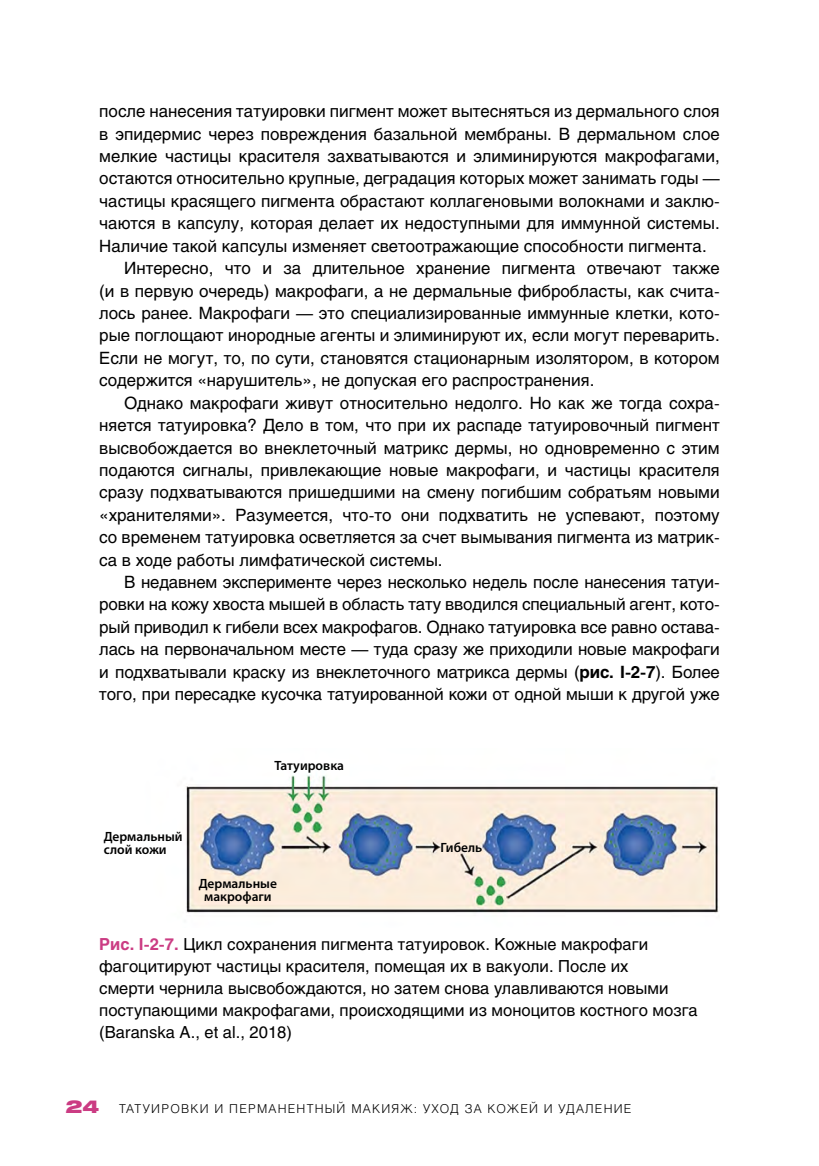
<style>
.page{position:relative;width:819px;height:1166px;background:#fff}
.page>*{position:absolute;margin:0;border:0;box-sizing:border-box;transform-origin:0 0}
.t1{font:16.8px "Helios C";color:#000}
.t2{font:16.45px/22.1px "Helios C";color:#000}
.t3{font:600 13.47px/13.5px "Myriad Pro";color:#000}
.t4{font:12.25px "Helios Light C";letter-spacing:.1em;color:#000}
.s1{font-weight:700}
.s2{font-weight:700;color:#cb3c83}
.s3{font-family:"Helios Ext Black C";font-size:17.5px;color:#cb3c83}
</style>
<div class="page">
<img style="left:186px;top:775px;width:533px;height:138px">
<p class="t1" style="left:99px;top:101px;width:622px">после нанесения татуировки пигмент может вытесняться из дермального слоя</p>
<p class="t1" style="left:99px;top:124px;width:622px">в эпидермис через повреждения базальной мембраны. В дермальном слое</p>
<p class="t1" style="left:99px;top:146px;width:622px">мелкие частицы красителя захватываются и элиминируются макрофагами,</p>
<p class="t1" style="left:99px;top:168px;width:622px">остаются относительно крупные, деградация которых может занимать годы —</p>
<p class="t1" style="left:99px;top:191px;width:622px">частицы красящего пигмента обрастают коллагеновыми волокнами и заклю-</p>
<p class="t1" style="left:99px;top:213px;width:622px">чаются в капсулу, которая делает их недоступными для иммунной системы.</p>
<p class="t1" style="left:99px;top:236px;width:609px">Наличие такой капсулы изменяет светоотражающие способности пигмента.</p>
<p class="t1" style="left:124px;top:258px;width:597px">Интересно, что и за длительное хранение пигмента отвечают также</p>
<p class="t1" style="left:99px;top:281px;width:622px">(и в первую очередь) макрофаги, а не дермальные фибробласты, как счита-</p>
<p class="t1" style="left:99px;top:303px;width:622px">лось ранее. Макрофаги — это специализированные иммунные клетки, кото-</p>
<p class="t1" style="left:99px;top:325px;width:622px">рые поглощают инородные агенты и элиминируют их, если могут переварить.</p>
<p class="t1" style="left:99px;top:348px;width:622px">Если не могут, то, по сути, становятся стационарным изолятором, в котором</p>
<p class="t1" style="left:99px;top:370px;width:496px">содержится «нарушитель», не допуская его распространения.</p>
<p class="t1" style="left:124px;top:393px;width:597px">Однако макрофаги живут относительно недолго. Но как же тогда сохра-</p>
<p class="t1" style="left:99px;top:415px;width:622px">няется татуировка? Дело в том, что при их распаде татуировочный пигмент</p>
<p class="t1" style="left:99px;top:437px;width:622px">высвобождается во внеклеточный матрикс дермы, но одновременно с этим</p>
<p class="t1" style="left:99px;top:460px;width:622px">подаются сигналы, привлекающие новые макрофаги, и частицы красителя</p>
<p class="t1" style="left:99px;top:482px;width:622px">сразу подхватываются пришедшими на смену погибшим собратьям новыми</p>
<p class="t1" style="left:99px;top:505px;width:622px">«хранителями». Разумеется, что-то они подхватить не успевают, поэтому</p>
<p class="t1" style="left:99px;top:527px;width:622px">со временем татуировка осветляется за счет вымывания пигмента из матрик-</p>
<p class="t1" style="left:99px;top:550px;width:345px">са в ходе работы лимфатической системы.</p>
<p class="t1" style="left:124px;top:572px;width:597px">В недавнем эксперименте через несколько недель после нанесения татуи-</p>
<p class="t1" style="left:99px;top:594px;width:622px">ровки на кожу хвоста мышей в область тату вводился специальный агент, кото-</p>
<p class="t1" style="left:99px;top:617px;width:622px">рый приводил к гибели всех макрофагов. Однако татуировка все равно остава-</p>
<p class="t1" style="left:99px;top:639px;width:622px">лась на первоначальном месте — туда сразу же приходили новые макрофаги</p>
<p class="t1" style="left:99px;top:662px;width:622px">и подхватывали краску из внеклеточного матрикса дермы (<span class="s1">рис. I-2-7</span>). Более</p>
<p class="t1" style="left:99px;top:684px;width:622px">того, при пересадке кусочка татуированной кожи от одной мыши к другой уже</p>
<p class="t3" style="left:274px;top:758px;width:71px">Татуировка</p>
<p class="t3" style="left:104px;top:829px;width:81px">Дермальный слой кожи</p>
<p class="t3" style="left:199px;top:876px;width:80px;text-align:center">Дермальные макрофаги</p>
<p class="t3" style="left:440px;top:840px;width:43px">Гибель</p>
<p class="t2" style="left:99px;top:932px;width:600px"><span class="s2">Рис. I-2-7.</span> Цикл сохранения пигмента татуировок. Кожные макрофаги фагоцитируют частицы красителя, помещая их в вакуоли. После их<br>смерти чернила высвобождаются, но затем снова улавливаются новыми поступающими макрофагами, происходящими из моноцитов костного мозга (Baranska A., et al., 2018)</p>
<p class="t4" style="left:66px;top:1101px;width:567px"><span class="s3">24</span> ТАТУИРОВКИ И ПЕРМАНЕНТНЫЙ МАКИЯЖ: УХОД ЗА КОЖЕЙ И УДАЛЕНИЕ</p>
</div>
